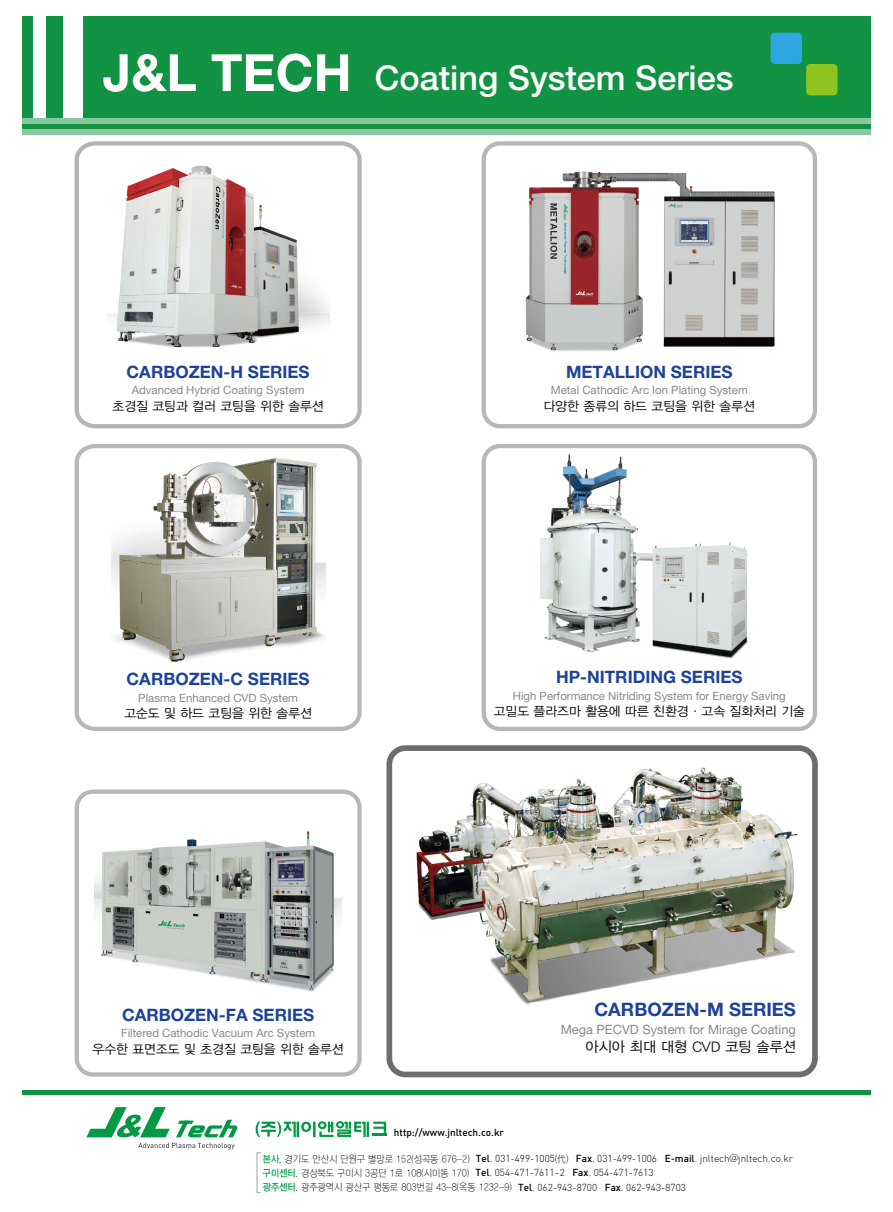
<style>
.page{position:relative;width:893px;height:1212px;background:#fff}
.page>*{position:absolute;margin:0;border:0;box-sizing:border-box;transform-origin:0 0}
.t1{font:500 34.2px "Helvetica Neue LT Pro";color:#fff}
.t2{font:700 18.6px "Helvetica Neue LT Pro";color:#1d4299}
.t3{font:700 17.1px "Helvetica Neue LT Pro";color:#1d4299}
.t4{font:14.25px "YDIYGO320";color:#000}
.t5{font:12.9px "YDIYGO320";color:#000}
.t6{font:12.9px "Helvetica Neue LT Pro";color:#898989}
.t7{font:11.4px "Helvetica Neue LT Pro";color:#898989}
.t8{font:10.05px/14.2px "Dinlig";color:#000}
.t9{font:10.05px "YDIYGO310";color:#000;scale:.9 1}
.t10{font:10.05px "Dinmed";color:#000}
.s1{font-weight:700;font-size:51.3px}
.s2{font-family:"YDIYGO330";color:#094}
.s3{font-family:"YDIYGO310"}
.s4{font-family:"Dinmed"}
.s5{font-family:"Dinlig"}
</style>
<div class="page">
<div style="left:83px;top:17px;width:788px;height:101px;background:#129243"></div>
<div style="left:22px;top:17px;width:11px;height:101px;background:#129243"></div>
<div style="left:46px;top:17px;width:17px;height:101px;background:#129243"></div>
<svg style="left:86px;top:1107px;width:84px;height:30px"></svg>
<svg style="left:138px;top:1143px;width:97px;height:6px"></svg>
<svg style="left:176px;top:1120px;width:61px;height:17px"></svg>
<hr style="left:372px;top:1133px;width:15px;height:3px;background:#094">
<svg style="left:256px;top:1121px;width:130px;height:16px"></svg>
<div style="left:257px;top:1152px;width:4px;height:41px;border:1px solid #9fa0a0"></div>
<svg style="left:22px;top:118px;width:849px;height:17px;background:#7ec399"></svg>
<div style="left:22px;top:1090px;width:849px;height:5px;background:#129243"></div>
<hr style="left:22px;top:125px;width:849px;height:4px;background:#129243">
<svg style="left:75px;top:141px;width:287px;height:287px"></svg>
<svg style="left:75px;top:444px;width:287px;height:287px"></svg>
<img style="left:525px;top:171px;width:250px;height:180px">
<div style="left:482px;top:141px;width:335px;height:287px;border:4px solid #4c4948;border-radius:16px"></div>
<img style="left:540px;top:454px;width:208px;height:205px">
<div style="left:482px;top:444px;width:335px;height:287px;border:4px solid #4c4948;border-radius:16px"></div>
<img style="left:95px;top:831px;width:246px;height:161px">
<div style="left:75px;top:789px;width:287px;height:287px;border:4px solid #4c4948;border-radius:16px"></div>
<img style="left:416px;top:767px;width:382px;height:238px">
<div style="left:386px;top:745px;width:432px;height:332px;border:6px solid #4c4948;border-radius:16px"></div>
<div style="left:771px;top:33px;width:31px;height:31px;background:#2ea7e0;border-radius:4px"></div>
<div style="left:806px;top:64px;width:31px;height:31px;background:#8fc31f;border-radius:4px"></div>
<h1 class="t1" style="left:103px;top:58px;width:632px"><span class="s1">J&amp;L TECH</span> Coating System Series</h1>
<h3 class="t3" style="left:127px;top:361px;width:185px">CARBOZEN-H SERIES</h3>
<p class="t7" style="left:132px;top:383px;width:174px">Advanced Hybrid Coating System</p>
<p class="t5" style="left:113px;top:399px;width:213px">초경질 코팅과 컬러 코팅을 위한 솔루션</p>
<h3 class="t3" style="left:127px;top:669px;width:185px">CARBOZEN-C SERIES</h3>
<p class="t7" style="left:138px;top:691px;width:161px">Plasma Enhanced CVD System</p>
<p class="t5" style="left:124px;top:706px;width:189px">고순도 및 하드 코팅을 위한 솔루션</p>
<h3 class="t3" style="left:566px;top:361px;width:168px">METALLION SERIES</h3>
<p class="t7" style="left:551px;top:383px;width:198px">Metal Cathodic Arc Ion Plating System</p>
<p class="t5" style="left:544px;top:399px;width:213px">다양한 종류의 하드 코팅을 위한 솔루션</p>
<h3 class="t3" style="left:556px;top:667px;width:188px">HP-NITRIDING SERIES</h3>
<p class="t7" style="left:513px;top:689px;width:274px">High Performance Nitriding System for Energy Saving</p>
<p class="t5" style="left:494px;top:704px;width:313px">고밀도 플라즈마 활용에 따른 친환경·고속 질화처리 기술</p>
<h3 class="t3" style="left:122px;top:1004px;width:194px">CARBOZEN-FA SERIES</h3>
<p class="t7" style="left:121px;top:1026px;width:196px">Filtered Cathodic Vacuum Arc System</p>
<p class="t5" style="left:93px;top:1042px;width:253px">우수한 표면조도 및 초경질 코팅을 위한 솔루션</p>
<p class="t10" style="left:394px;top:1126px;width:111px">http://www.jnltech.co.kr</p>
<h2 class="t2" style="left:595px;top:998px;width:203px">CARBOZEN-M SERIES</h2>
<p class="t6" style="left:561px;top:1022px;width:237px">Mega PECVD System for Mirage Coating</p>
<p class="t4" style="left:586px;top:1039px;width:212px">아시아 최대 대형 CVD 코팅 솔루션</p>
<p class="t8" style="left:263px;top:1151px;width:531px"><span class="s2">본사</span><span class="s3">. 경기도 안산시 단원구 별망로 152(성곡동 676-2)</span> <span class="s4">Tel</span>. 031-499-1005<span class="s3">(代)</span> <span class="s4">Fax</span>. 031-499-1006 <span class="s4">E-mail</span>. jnltech<span class="s3">@</span>jnltech.co.kr <span class="s2">구미센터</span><span class="s3">. 경상북도 구미시 3공단 1로 108(시미동 170)</span> <span class="s4">Tel</span>. 054-471-7611~2 <span class="s4">Fax</span>. 054-471-7613</p>
<p class="t9" style="left:263px;top:1181px;width:472px"><span class="s2">광주센터</span>. 광주광역시 광산구 평동로 803번길 43-8(옥동 1232-9) <span class="s4">Tel</span><span class="s5">. 062-943-8700</span> <span class="s4">Fax</span><span class="s5">. 062-943-8703</span></p>
</div>
